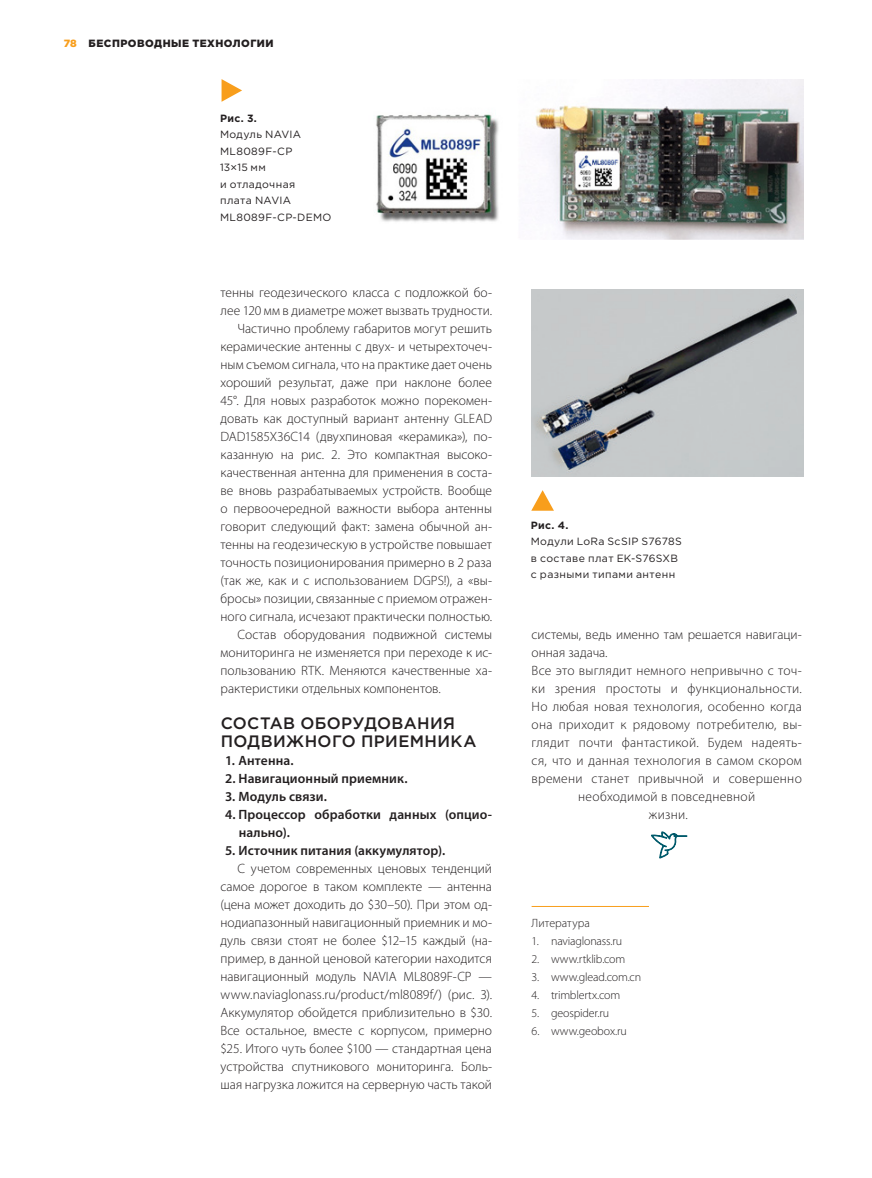
<style>
.page{position:relative;width:872px;height:1178px;background:#fff}
.page>*{position:absolute;margin:0;border:0;box-sizing:border-box;transform-origin:0 0}
.t1{font:500 16.5px/18px "Gotham Pro";letter-spacing:.025em;color:#231f20}
.t2{font:300 13.5px/18px "Myriad Pro";letter-spacing:.005em;color:#231f20;text-align:justify}
.t3{font:600 13.5px/18px "Myriad Pro";letter-spacing:.005em;color:#231f20}
.t4{font:300 13.5px "Myriad Pro";letter-spacing:.025em;color:#231f20}
.t5{font:300 12px "Myriad Pro";letter-spacing:-.01em;color:#231f20}
.t6{font:300 12px "Myriad Pro";letter-spacing:.01em;color:#231f20}
.t7{font:10.5px/16.5px "Gotham Pro";letter-spacing:.035em;color:#231f20}
.t8{font:900 10.5px "Gotham Pro";letter-spacing:.04em;color:#231f20}
.t9{font:700 10.5px "Gotham Pro";letter-spacing:.03em;color:#231f20}
.s1{color:#f89e1c}
</style>
<div class="page">
<img style="left:531px;top:289px;width:272px;height:188px">
<svg style="left:221px;top:79px;width:21px;height:23px"></svg>
<svg style="left:531px;top:490px;width:23px;height:21px"></svg>
<hr style="left:531px;top:906px;width:118px;height:1px;background:#f89e1c">
<svg style="left:651px;top:831px;width:36px;height:28px"></svg>
<img style="left:376px;top:79px;width:427px;height:160px">
<p class="t8" style="left:64px;top:37px;width:211px"><span class="s1">78</span> БЕСПРОВОДНЫЕ ТЕХНОЛОГИИ</p>
<p class="t9" style="left:220px;top:112px;width:38px">Рис. 3.</p>
<p class="t7" style="left:220px;top:126px;width:113px">Модуль NAVIA<br>ML8089F-CP<br>13×15 мм<br>и отладочная<br>плата NAVIA<br>ML8089F-CP-DEMO</p>
<p class="t2" style="left:220px;top:283px;width:273px">тенны геодезического класса с подложкой бо-</p>
<p class="t2" style="left:220px;top:301px;width:273px">лее 120 мм в диаметре может вызвать трудности.</p>
<p class="t2" style="left:237px;top:319px;width:256px">Частично проблему габаритов могут решить</p>
<p class="t2" style="left:220px;top:337px;width:273px">керамические антенны с двух- и четырехточеч-</p>
<p class="t2" style="left:220px;top:355px;width:273px">ным cъемом сигнала, что на практике дает очень</p>
<p class="t2" style="left:220px;top:373px;width:273px">хороший результат, даже при наклоне более</p>
<p class="t2" style="left:220px;top:391px;width:273px">45°. Для новых разработок можно порекомен-</p>
<p class="t2" style="left:220px;top:409px;width:273px">довать как доступный вариант антенну GLEAD</p>
<p class="t2" style="left:220px;top:427px;width:273px">DAD1585X36C14 (двухпиновая «керамика»), по-</p>
<p class="t2" style="left:220px;top:445px;width:273px">казанную на рис. 2. Это компактная высоко-</p>
<p class="t2" style="left:220px;top:463px;width:273px">качественная антенна для применения в соста-</p>
<p class="t2" style="left:220px;top:481px;width:273px">ве вновь разрабатываемых устройств. Вообще</p>
<p class="t2" style="left:220px;top:499px;width:273px">о первоочередной важности выбора антенны</p>
<p class="t2" style="left:220px;top:517px;width:273px">говорит следующий факт: замена обычной ан-</p>
<p class="t2" style="left:220px;top:535px;width:273px">тенны на геодезическую в устройстве повышает</p>
<p class="t2" style="left:220px;top:553px;width:273px">точность позиционирования примерно в 2 раза</p>
<p class="t2" style="left:220px;top:571px;width:273px">(так же, как и с использованием DGPS!), а «вы-</p>
<p class="t2" style="left:220px;top:589px;width:273px">бросы» позиции, связанные с приемом отражен-</p>
<p class="t2" style="left:220px;top:607px;width:273px">ного сигнала, исчезают практически полностью.</p>
<p class="t2" style="left:237px;top:625px;width:256px">Состав оборудования подвижной системы</p>
<p class="t2" style="left:220px;top:643px;width:273px">мониторинга не изменяется при переходе к ис-</p>
<p class="t2" style="left:220px;top:661px;width:273px">пользованию RTK. Меняются качественные ха-</p>
<p class="t2" style="left:220px;top:679px;width:222px">рактеристики отдельных компонентов.</p>
<p class="t1" style="left:221px;top:714px;width:257px">СОСТАВ ОБОРУДОВАНИЯ<br>ПОДВИЖНОГО ПРИЕМНИКА</p>
<p class="t3" style="left:225px;top:751px;width:70px">1. Антенна.</p>
<p class="t3" style="left:225px;top:769px;width:184px">2. Навигационный приемник.</p>
<p class="t3" style="left:225px;top:787px;width:103px">3. Модуль связи.</p>
<p class="t3" style="left:239px;top:805px;width:255px;text-indent:-14px">4. Процессор обработки данных (опцио&shy;нально).</p>
<p class="t3" style="left:225px;top:841px;width:222px">5. Источник питания (аккумулятор).</p>
<p class="t2" style="left:220px;top:859px;width:273px;text-indent:17px">С учетом современных ценовых тенденций самое дорогое в таком комплекте — антенна (цена может доходить до $30–50). При этом од&shy;нодиапазонный навигационный приемник и мо&shy;дуль связи стоят не более $12–15 каждый (на&shy;пример, в данной ценовой категории находится навигационный модуль NAVIA ML8089F-CP — www.naviaglonass.ru/product/ml8089f/) (рис. 3).<br>Аккумулятор обойдется приблизительно в $30.<br>Все остальное, вместе с корпусом, примерно $25. Итого чуть более $100 — стандартная цена устройства спутникового мониторинга. Боль&shy;шая нагрузка ложится на серверную часть такой</p>
<p class="t9" style="left:531px;top:519px;width:39px">Рис. 4.</p>
<p class="t7" style="left:531px;top:533px;width:152px">Модули LoRa ScSIP S7678S в составе плат EK-S76SXB с разными типами антенн</p>
<p class="t2" style="left:531px;top:625px;width:272px">системы, ведь именно там решается навигаци-</p>
<p class="t2" style="left:531px;top:643px;width:77px">онная задача.</p>
<p class="t2" style="left:531px;top:661px;width:272px">Все это выглядит немного непривычно с точ-</p>
<p class="t2" style="left:531px;top:679px;width:272px">ки зрения простоты и функциональности.</p>
<p class="t2" style="left:531px;top:697px;width:272px">Но любая новая технология, особенно когда</p>
<p class="t4" style="left:531px;top:716px;width:272px">она приходит к рядовому потребителю, вы-</p>
<p class="t4" style="left:531px;top:734px;width:272px">глядит почти фантастикой. Будем надеять-</p>
<p class="t2" style="left:531px;top:751px;width:272px">ся, что и данная технология в самом скором</p>
<p class="t2" style="left:531px;top:769px;width:272px">времени станет привычной и совершенно</p>
<p class="t2" style="left:578px;top:787px;width:178px">необходимой в повседневной</p>
<p class="t2" style="left:649px;top:805px;width:40px">жизни.</p>
<p class="t6" style="left:531px;top:916px;width:60px">Литература</p>
<p class="t5" style="left:531px;top:934px;width:92px">1. naviaglonass.ru</p>
<p class="t5" style="left:531px;top:952px;width:95px">2. www.rtklib.com</p>
<p class="t5" style="left:531px;top:970px;width:111px">3. www.glead.com.cn</p>
<p class="t5" style="left:531px;top:988px;width:90px">4. trimblertx.com</p>
<p class="t5" style="left:531px;top:1006px;width:79px">5. geospider.ru</p>
<p class="t5" style="left:531px;top:1024px;width:97px">6. www.geobox.ru</p>
</div>
